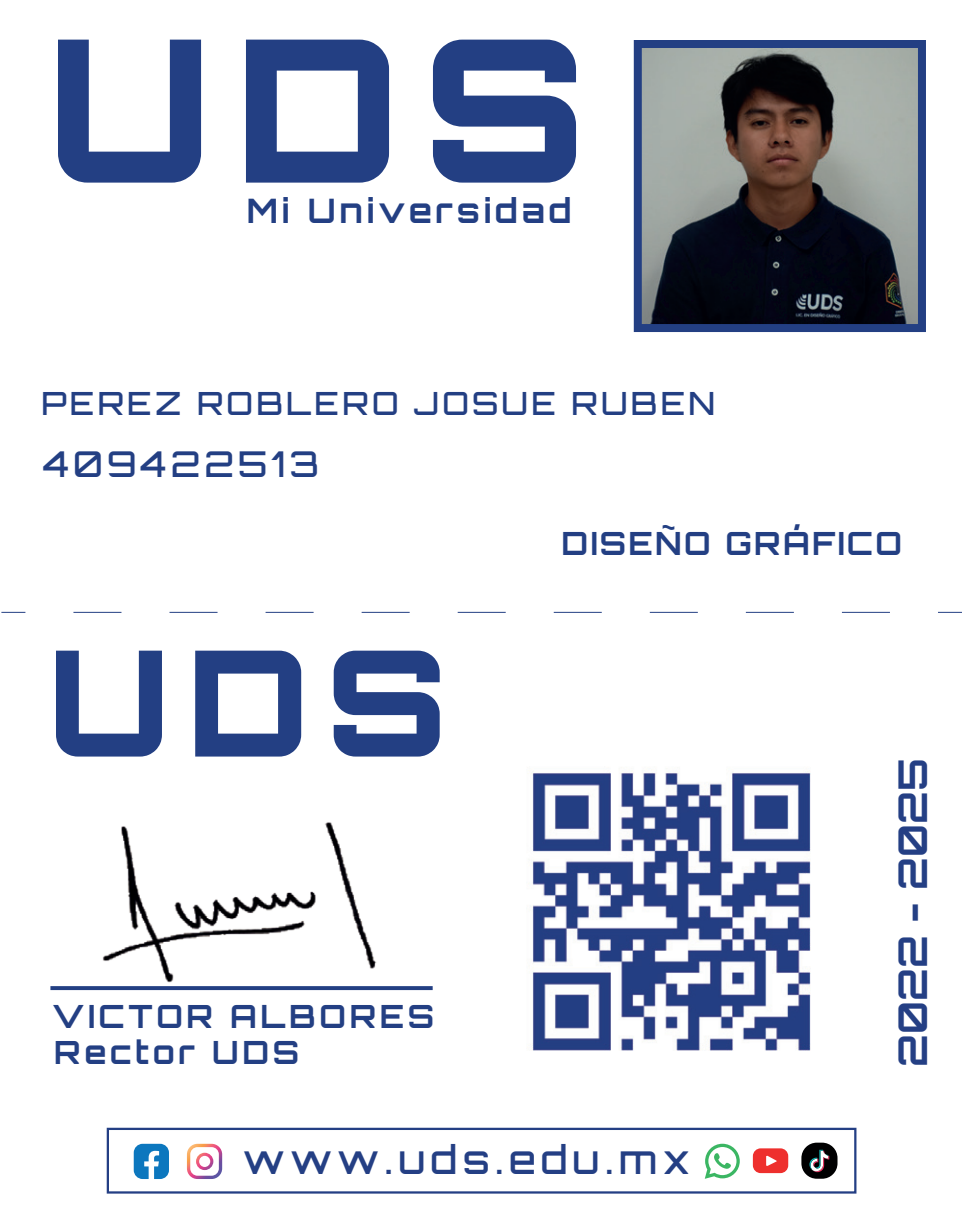
<style>
.page{position:relative;width:966px;height:1227px;background:#fff}
.page>*{position:absolute;margin:0;border:0;box-sizing:border-box;transform-origin:0 0}
.t1{font:700 39.6px "Orbitron";color:#243f84}
.t2{font:500 39.2px "Orbitron";letter-spacing:.135em;color:#243f84}
.t3{font:500 35.6px "Orbitron";letter-spacing:.115em;color:#233f83}
.t4{font:700 33.6px "Orbitron";letter-spacing:.115em;color:#233f83}
.t5{font:500 32px "Orbitron";letter-spacing:.1em;color:#233f83}
.t6{font:700 32px/36px "Orbitron";letter-spacing:.115em;color:#233f83}
.t7{font:700 32px "Orbitron";letter-spacing:.075em;color:#233f83}
</style>
<div class="page">
<img style="left:642px;top:49px;width:274px;height:274px">
<div style="left:633px;top:40px;width:292px;height:292px;border:8px solid #233f83"></div>
<svg style="left:58px;top:40px;width:143px;height:143px"></svg>
<svg style="left:246px;top:40px;width:143px;height:143px"></svg>
<svg style="left:433px;top:40px;width:143px;height:143px"></svg>
<svg style="left:56px;top:651px;width:106px;height:105px"></svg>
<svg style="left:195px;top:651px;width:106px;height:105px"></svg>
<svg style="left:334px;top:651px;width:105px;height:105px"></svg>
<div style="left:50px;top:986px;width:382px;height:4px;border:2px solid #233f83"></div>
<img style="left:94px;top:822px;width:288px;height:169px">
<svg style="left:187px;top:1144px;width:35px;height:35px"></svg>
<svg style="left:704px;top:1144px;width:35px;height:35px"></svg>
<svg style="left:752px;top:1148px;width:36px;height:25px"></svg>
<div style="left:107px;top:1128px;width:749px;height:65px;border:2px solid #243f84"></div>
<div style="left:801px;top:1143px;width:36px;height:36px;background:#000001;border-radius:15px"></div>
<svg style="left:809px;top:1150px;width:20px;height:22px"></svg>
<img style="left:531px;top:770px;width:280px;height:281px">
<svg style="left:1px;top:612px;width:24px;height:1px"></svg>
<svg style="left:73px;top:612px;width:817px;height:1px"></svg>
<svg style="left:938px;top:612px;width:23px;height:1px"></svg>
<svg style="left:134px;top:1144px;width:35px;height:35px"></svg>
<p class="t4" style="left:247px;top:191px;width:326px">Mi Universidad</p>
<p class="t5" style="left:41px;top:383px;width:675px">PEREZ ROBLERO JOSUE RUBEN</p>
<p class="t3" style="left:43px;top:442px;width:277px">409422513</p>
<p class="t6" style="left:52px;top:998px;width:383px">VICTOR ALBORES<br>Rector UDS</p>
<p class="t7" style="left:561px;top:524px;width:342px">DISEÑO GRÁFICO</p>
<p class="t1" style="left:888px;top:1067px;width:310px;rotate:-90deg">2022 - 2025</p>
<p class="t2" style="left:243px;top:1135px;width:448px">www.uds.edu.mx</p>
</div>
